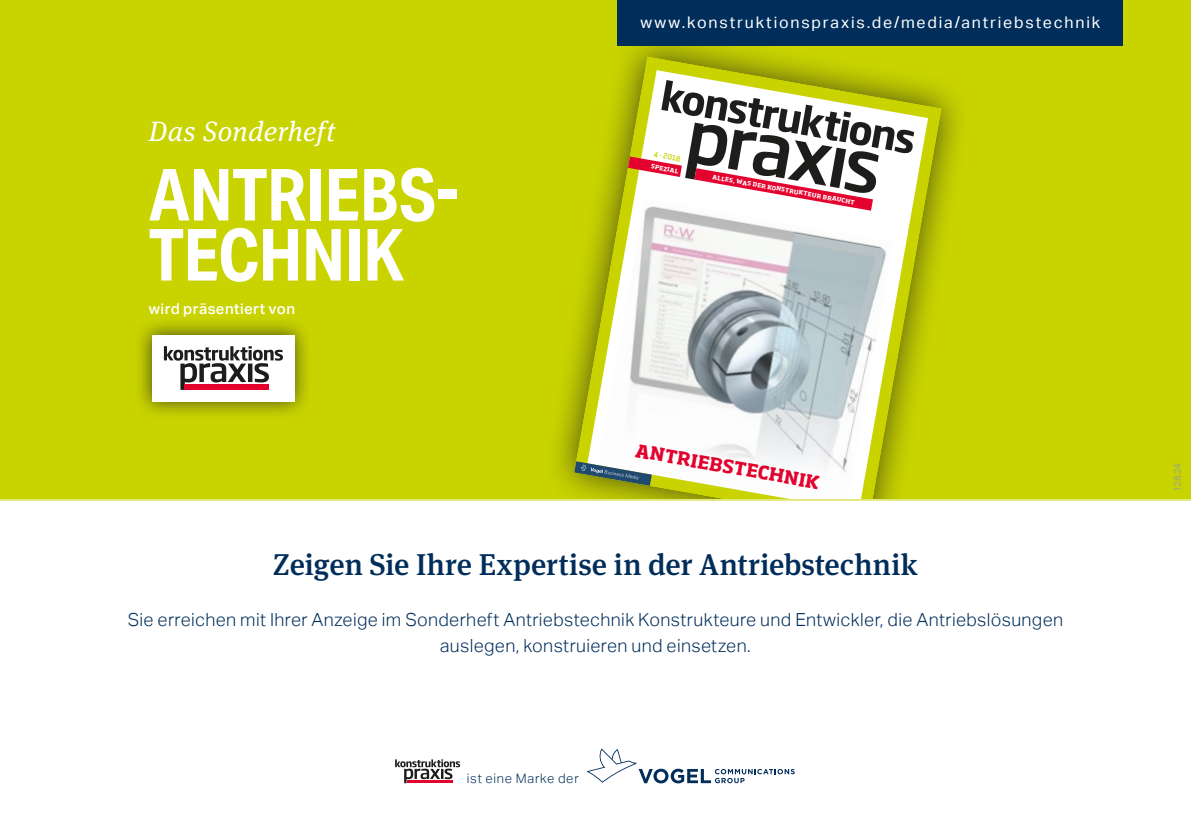
<style>
.page{position:relative;width:1191px;height:840px;background:#fff}
.page>*{position:absolute;margin:0;border:0;box-sizing:border-box;transform-origin:0 0}
.t1{font:700 72px/60px "Aktiv Grotesk Cd";letter-spacing:-.01em;color:#fff}
.t2{font:500 30px "Meta Serif OT";color:#002d5a}
.t3{font:italic 28px "Meta Serif OT";letter-spacing:.015em;color:#fff}
.t4{font:300 18px/26px "Aktiv Grotesk";letter-spacing:.02em;color:#002d5a;text-align:center}
.t5{font:700 18px "Soho Std";color:#e4032e}
.t6{font:16px "Aktiv Grotesk";letter-spacing:.115em;color:#fff}
.t7{font:500 15px "Aktiv Grotesk";letter-spacing:.025em;color:#fff}
.t8{font:300 13px "Aktiv Grotesk";letter-spacing:.06em;color:#002d5a}
.t9{font:300 9.6px "Aktiv Grotesk";letter-spacing:.02em;color:#8c96b5}
.t10{font:500 7.2px "Soho Gothic Std";color:#c8d300;scale:.95 1}
.t11{font:700 6px "Soho Std";color:#fff}
</style>
<div class="page">
<div style="left:0;top:0;width:1191px;height:500px;background:#c8d300"></div>
<div style="left:544px;top:27px;width:426px;height:526px;background:#1d1d1b;opacity:.75"></div>
<svg style="left:574px;top:57px;width:367px;height:442px"></svg>
<svg style="left:574px;top:460px;width:78px;height:29px;background:#8c9e6f"></svg>
<div style="left:0;top:499px;width:1191px;height:340px;background:#fff"></div>
<div style="left:618px;top:0;width:505px;height:45px;background:#002d5a"></div>
<svg style="left:395px;top:759px;width:65px;height:23px"></svg>
<hr style="left:406px;top:779px;width:46px;height:3px;background:#e4032e">
<svg style="left:586px;top:748px;width:208px;height:35px"></svg>
<hr style="left:0;top:499px;width:1191px;height:1px;background:#c8d300">
<div style="left:134px;top:316px;width:179px;height:103px;background:#1d1d1b;opacity:.75"></div>
<div style="left:152px;top:335px;width:143px;height:66px;background:#fff"></div>
<svg style="left:164px;top:346px;width:119px;height:43px"></svg>
<div style="left:185px;top:384px;width:84px;height:5px;background:#e4032e"></div>
<h3 class="t3" style="left:149px;top:113px;width:188px">Das Sonderheft</h3>
<h1 class="t1" style="left:149px;top:164px;width:311px">ANTRIEBS-<br>TECHNIK</h1>
<p class="t7" style="left:149px;top:300px;width:148px">wird präsentiert von</p>
<p class="t6" style="left:640px;top:13px;width:461px">www.konstruktionspraxis.de/media/antriebstechnik</p>
<p class="t10" style="left:654px;top:149px;width:30px;rotate:10deg">4 · 2018</p>
<p class="t11" style="left:652px;top:162px;width:29px;rotate:10deg">SPEZIAL</p>
<p class="t11" style="left:713px;top:173px;width:146px;rotate:10deg">ALLES, WAS DER KONSTRUKTEUR BRAUCHT</p>
<p class="t5" style="left:637px;top:438px;width:188px;rotate:10deg">ANTRIEBSTECHNIK</p>
<h2 class="t2" style="left:273px;top:545px;width:646px">Zeigen Sie Ihre Expertise in der Antriebstechnik</h2>
<p class="t4" style="left:128px;top:606px;width:937px">Sie erreichen mit Ihrer Anzeige im Sonderheft Antriebstechnik Konstrukteure und Entwickler, die Antriebslösungen auslegen, konstruieren und einsetzen.</p>
<p class="t8" style="left:467px;top:770px;width:113px">ist eine Marke der</p>
<p class="t9" style="left:1171px;top:491px;width:30px;rotate:-90deg">12824</p>
</div>
